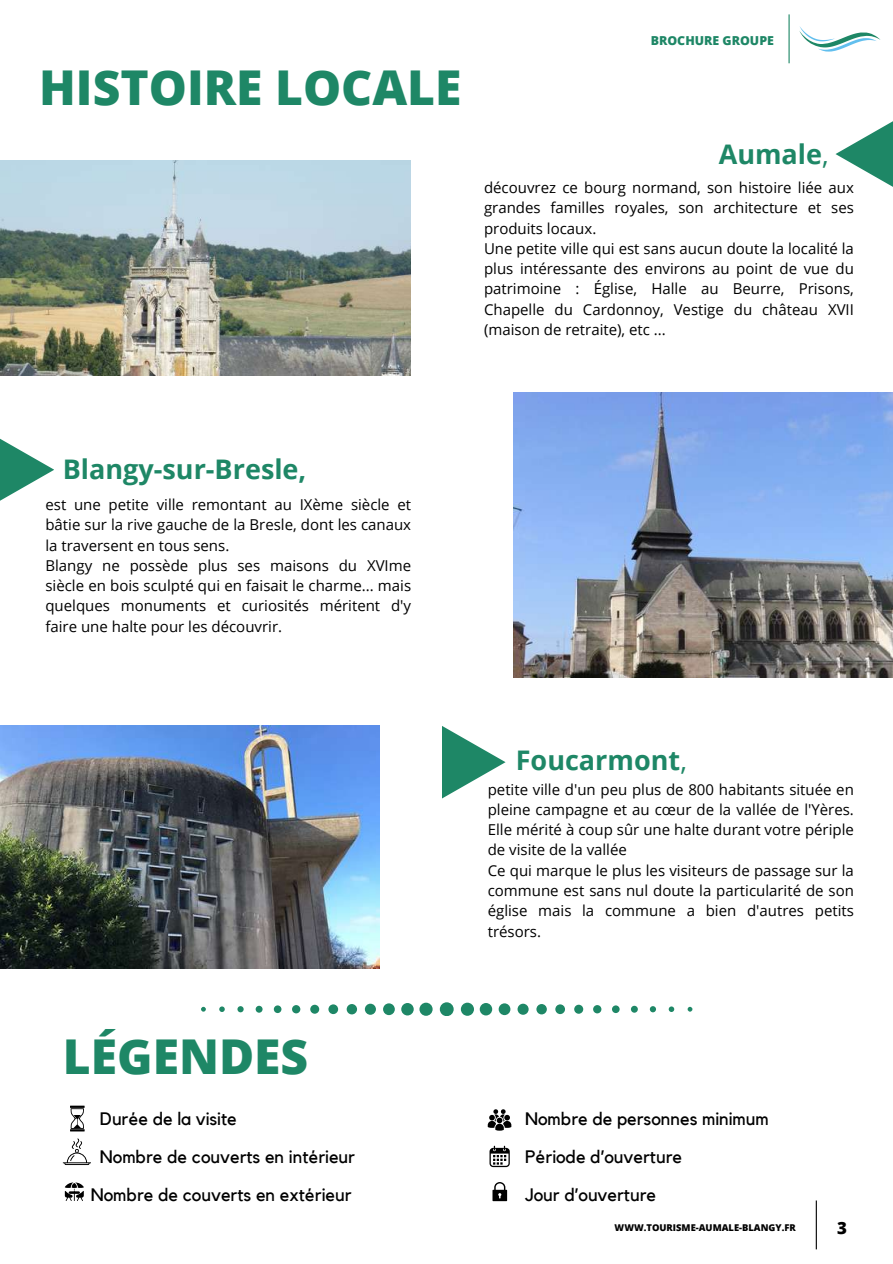
<style>
.page{position:relative;width:893px;height:1264px;background:#fff}
.page>*{position:absolute;margin:0;border:0;box-sizing:border-box;transform-origin:0 0}
.t1{font:800 48px "Open Sans";color:#1e8766}
.t2{font:700 27px "Open Sans";color:#1e8766}
.t3{font:18px/38px "Kollektif";color:#000;text-align:center}
.t4{font:800 16.8px "Open Sans";color:#000}
.t5{font:15px/20.2px "Open Sans";color:#000}
.t6{font:800 12.3px "Open Sans";color:#1e8766}
.t7{font:800 9.3px "Open Sans";color:#000}
.s1{font-weight:400}
</style>
<div class="page">
<img style="left:0;top:160px;width:411px;height:215px">
<img style="left:513px;top:392px;width:379px;height:285px">
<img style="left:0;top:725px;width:380px;height:243px">
<svg style="left:201px;top:1002px;width:491px;height:14px"></svg>
<svg style="left:0;top:438px;width:54px;height:63px"></svg>
<svg style="left:799px;top:26px;width:81px;height:26px"></svg>
<hr style="left:788px;top:14px;width:1px;height:49px;background:#1e8766">
<hr style="left:815px;top:1200px;width:1px;height:49px;background:#000">
<svg style="left:835px;top:122px;width:57px;height:65px"></svg>
<svg style="left:442px;top:726px;width:63px;height:72px"></svg>
<svg style="left:63px;top:1138px;width:28px;height:26px"></svg>
<svg style="left:65px;top:1182px;width:19px;height:19px"></svg>
<svg style="left:70px;top:1105px;width:15px;height:26px"></svg>
<svg style="left:487px;top:1109px;width:24px;height:21px"></svg>
<svg style="left:492px;top:1182px;width:15px;height:19px"></svg>
<svg style="left:489px;top:1145px;width:20px;height:22px"></svg>
<h1 class="t1" style="left:39px;top:54px;width:424px">HISTOIRE LOCALE</h1>
<p class="t6" style="left:650px;top:32px;width:125px">BROCHURE GROUPE</p>
<h2 class="t2" style="left:718px;top:135px;width:111px">Aumale<span class="s1">,</span></h2>
<p class="t5" style="left:484px;top:177px;width:371px">découvrez ce bourg normand, son histoire liée aux grandes familles royales, son architecture et ses produits locaux.<br>Une petite ville qui est sans aucun doute la localité la plus intéressante des environs au point de vue du patrimoine : Église, Halle au Beurre, Prisons, Chapelle du Cardonnoy, Vestige du château XVII (maison de retraite), etc ...</p>
<h2 class="t2" style="left:63px;top:450px;width:245px">Blangy-sur-Bresle,</h2>
<p class="t5" style="left:45px;top:494px;width:367px">est une petite ville remontant au IXème siècle et bâtie sur la rive gauche de la Bresle, dont les canaux la traversent en tous sens.<br>Blangy ne possède plus ses maisons du XVIme siècle en bois sculpté qui en faisait le charme... mais quelques monuments et curiosités méritent d'y faire une halte pour les découvrir.</p>
<h1 class="t1" style="left:63px;top:1022px;width:247px">LÉGENDES</h1>
<h2 class="t2" style="left:515px;top:741px;width:173px">Foucarmont<span class="s1">,</span></h2>
<p class="t5" style="left:487px;top:778px;width:367px">petite ville d'un peu plus de 800 habitants située en pleine campagne et au cœur de la vallée de l'Yères.<br>Elle mérité à coup sûr une halte durant votre périple de visite de la vallée<br>Ce qui marque le plus les visiteurs de passage sur la commune est sans nul doute la particularité de son église mais la commune a bien d'autres petits trésors.</p>
<p class="t3" style="left:100px;top:1100px;width:138px">Durée de la visite</p>
<p class="t3" style="left:525px;top:1100px;width:245px;text-align:left">Nombre de personnes minimum<br>Période d’ouverture<br>Jour d’ouverture</p>
<p class="t3" style="left:91px;top:1138px;width:266px">Nombre de couverts en intérieur<br>Nombre de couverts en extérieur</p>
<p class="t7" style="left:614px;top:1221px;width:183px">WWW.TOURISME-AUMALE-BLANGY.FR</p>
<p class="t4" style="left:837px;top:1215px;width:11px">3</p>
</div>
